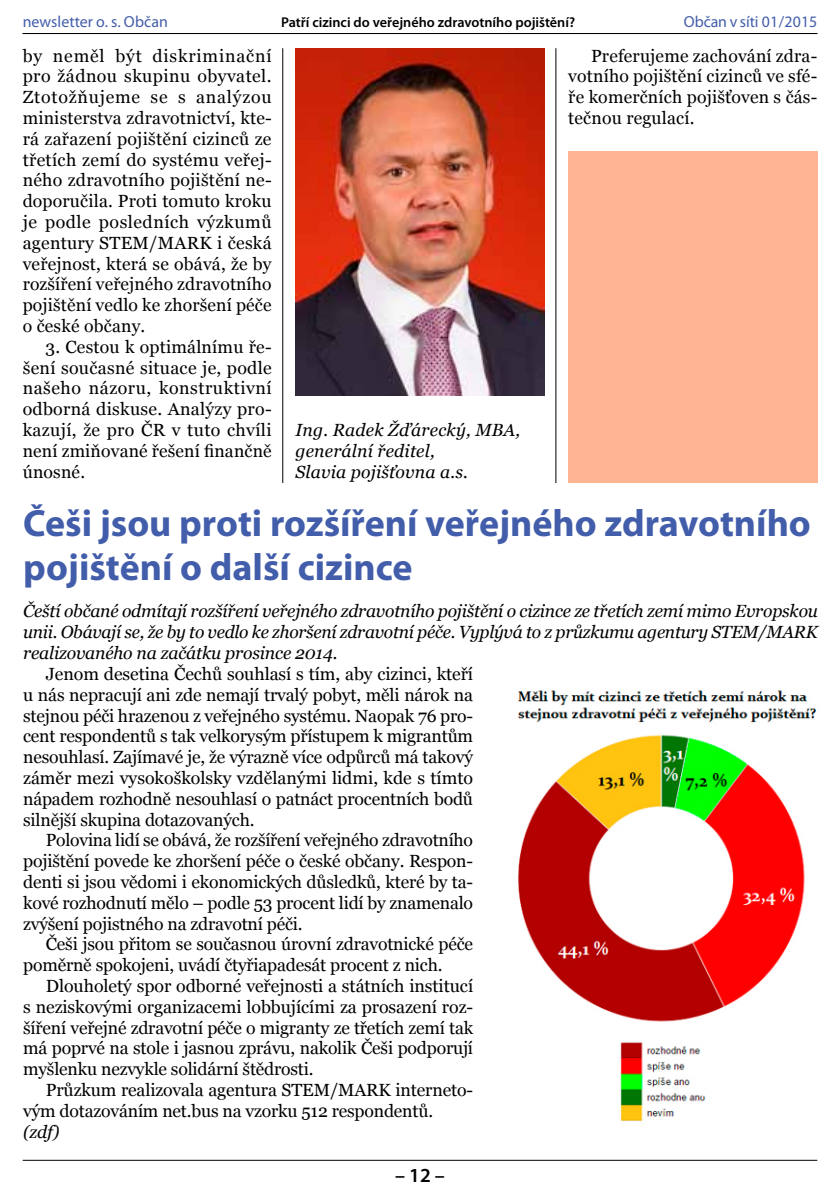
<style>
.page{position:relative;width:840px;height:1191px;background:#fff}
.page>*{position:absolute;margin:0;border:0;box-sizing:border-box;transform-origin:0 0}
.t1{font:700 38px/44px "Myriad Pro";color:#425daa}
.t2{font:600 20px "Myriad Pro";color:#000}
.t3{font:17.6px/20.8px "Georgia";letter-spacing:-.01em;color:#000;text-align:justify}
.t4{font:italic 17.6px/20.8px "Georgia";letter-spacing:.01em;color:#000;text-align:justify}
.t5{font:16px "Myriad Pro";letter-spacing:.005em;color:#425daa}
.t6{font:600 14.2px "Myriad Pro";color:#000}
</style>
<div class="page">
<hr style="left:23px;top:1159px;width:793px;height:1px;background:#000">
<hr style="left:23px;top:33px;width:793px;height:1px;background:#000">
<img style="left:295px;top:48px;width:249px;height:347px">
<div style="left:568px;top:151px;width:249px;height:332px;background:#ffb593"></div>
<hr style="left:282px;top:48px;width:1px;height:435px;background:#000">
<hr style="left:555px;top:48px;width:1px;height:435px;background:#000">
<img style="left:518px;top:690px;width:298px;height:432px">
<p class="t5" style="left:23px;top:12px;width:147px">newsletter o. s. Občan</p>
<p class="t6" style="left:281px;top:13px;width:295px">Patří cizinci do veřejného zdravotního pojištění?</p>
<p class="t5" style="left:683px;top:12px;width:135px">Občan v síti 01/2015</p>
<p class="t3" style="left:23px;top:45px;width:250px">by neměl být diskriminační pro žádnou skupinu obyvatel.<br>Ztotožňujeme se s analýzou ministerstva zdravotnictví, kte&shy;rá zařazení pojištění cizinců ze třetích zemí do systému veřej&shy;ného zdravotního pojištění ne&shy;doporučila. Proti tomuto kroku je podle posledních výzkumů agentury STEM/MARK i česká veřejnost, která se obává, že by rozšíření veřejného zdravotního pojištění vedlo ke zhoršení péče o české občany.</p>
<p class="t3" style="left:23px;top:336px;width:250px;text-indent:23px">3. Cestou k optimálnímu ře&shy;šení současné situace je, podle našeho názoru, konstruktivní odborná diskuse. Analýzy pro&shy;kazují, že pro ČR v tuto chvíli není zmiňované řešení finančně únosné.</p>
<p class="t4" style="left:295px;top:420px;width:226px;text-align:left">Ing. Radek Žďárecký, MBA, generální ředitel,<br>Slavia pojišťovna a.s.</p>
<p class="t3" style="left:568px;top:45px;width:250px;text-indent:23px">Preferujeme zachování zdra&shy;votního pojištění cizinců ve sfé&shy;ře komerčních pojišťoven s čás&shy;tečnou regulací.</p>
<h1 class="t1" style="left:23px;top:499px;width:788px">Češi jsou proti rozšíření veřejného zdravotního pojištění o další cizince</h1>
<p class="t4" style="left:23px;top:601px;width:795px">Čeští občané odmítají rozšíření veřejného zdravotního pojištění o cizince ze třetích zemí mimo Evropskou unii. Obávají se, že by to vedlo ke zhoršení zdravotní péče. Vyplývá to z průzkumu agentury STEM/MARK realizovaného na začátku prosince 2014.</p>
<p class="t3" style="left:23px;top:663px;width:451px;text-indent:23px">Jenom desetina Čechů souhlasí s tím, aby cizinci, kteří u nás nepracují ani zde nemají trvalý pobyt, měli nárok na stejnou péči hrazenou z veřejného systému. Naopak 76 pro&shy;cent respondentů s tak velkorysým přístupem k migrantům nesouhlasí. Zajímavé je, že výrazně více odpůrců má takový záměr mezi vysokoškolsky vzdělanými lidmi, kde s tímto nápadem rozhodně nesouhlasí o patnáct procentních bodů silnější skupina dotazovaných.</p>
<p class="t3" style="left:23px;top:830px;width:451px;text-indent:23px">Polovina lidí se obává, že rozšíření veřejného zdravotního pojištění povede ke zhoršení péče o české občany. Respon&shy;denti si jsou vědomi i ekonomických důsledků, které by ta&shy;kové rozhodnutí mělo – podle 53 procent lidí by znamenalo zvýšení pojistného na zdravotní péči.</p>
<p class="t3" style="left:23px;top:934px;width:451px;text-indent:23px">Češi jsou přitom se současnou úrovní zdravotnické péče poměrně spokojeni, uvádí čtyřiapadesát procent z nich.</p>
<p class="t3" style="left:23px;top:975px;width:451px;text-indent:23px">Dlouholetý spor odborné veřejnosti a státních institucí s neziskovými organizacemi lobbujícími za prosazení roz&shy;šíření veřejné zdravotní péče o migranty ze třetích zemí tak má poprvé na stole i jasnou zprávu, nakolik Češi podporují myšlenku nezvykle solidární štědrosti.</p>
<p class="t3" style="left:23px;top:1079px;width:451px;text-indent:23px">Průzkum realizovala agentura STEM/MARK interneto&shy;vým dotazováním net.bus na vzorku 512 respondentů.</p>
<p class="t4" style="left:23px;top:1121px;width:38px">(zdf)</p>
<p class="t2" style="left:395px;top:1162px;width:51px">– 12 –</p>
</div>
